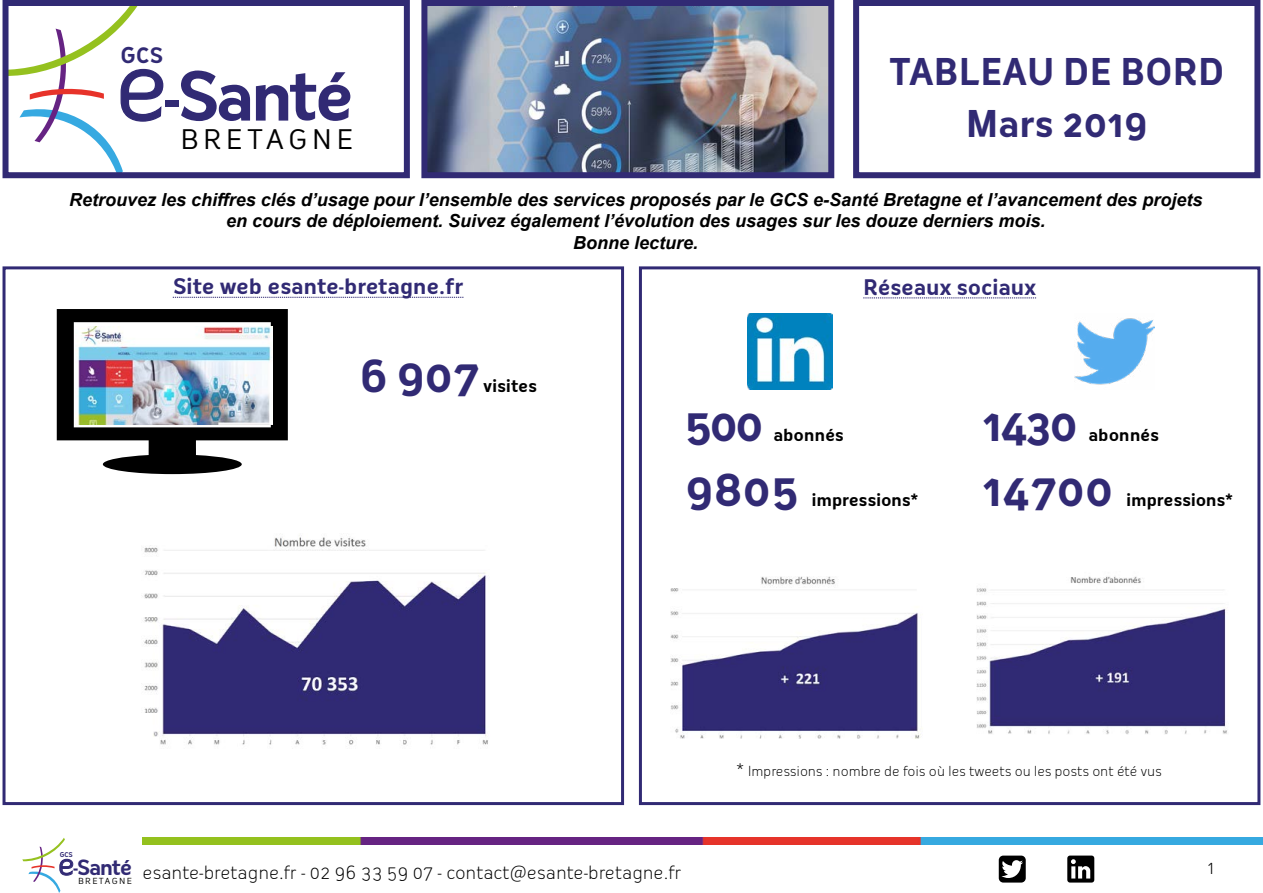
<style>
.page{position:relative;width:1263px;height:893px;background:#fff}
.page>*{position:absolute;margin:0;border:0;box-sizing:border-box;transform-origin:0 0}
.t1{font:700 66px "Oceania";letter-spacing:-.06em;color:#312a74}
.t2{font:700 42.9px "Oceania";letter-spacing:-.005em;color:#312a74}
.t3{font:700 36px/51.8px "Oceania";color:#312a74;text-align:center}
.t4{font:26.4px "Oceania";letter-spacing:.15em;color:#000;scale:1.09 1}
.t5{font:700 21px "Oceania";letter-spacing:-.01em;color:#312a74}
.t6{font:700 20.85px "Oceania";color:#312a74}
.t7{font:700 20.4px "Oceania";letter-spacing:-.06em;color:#312a74}
.t8{font:italic 700 18px/21.6px "Arial";color:#000;text-align:center}
.t9{font:300 18px "Oceania";letter-spacing:-.005em;color:#000}
.t10{font:700 16.5px "Oceania";letter-spacing:-.01em;color:#000}
.t11{font:300 13.5px "Oceania";letter-spacing:-.01em;color:#000}
.t12{font:8.25px "Oceania";letter-spacing:.15em;color:#000;scale:1.09 1}
.t13{font:700 6.45px "Oceania";color:#312a74}
.s1{font-weight:400;font-size:95.25px}
.s2{font-weight:400;font-size:29.55px}
.s3{font-size:16.5px}
</style>
<div class="page">
<svg style="left:57px;top:309px;width:231px;height:165px"></svg>
<div style="left:3px;top:266px;width:621px;height:539px;border:3px solid #312a74"></div>
<img style="left:75px;top:327px;width:197px;height:98px">
<img style="left:1074px;top:318px;width:80px;height:67px">
<img style="left:748px;top:313px;width:84px;height:76px">
<div style="left:639px;top:266px;width:621px;height:539px;border:3px solid #312a74"></div>
<svg style="left:173px;top:297px;width:290px;height:1px"></svg>
<svg style="left:863px;top:298px;width:173px;height:1px"></svg>
<img style="left:144px;top:535px;width:344px;height:210px">
<img style="left:671px;top:576px;width:250px;height:163px">
<img style="left:977px;top:576px;width:250px;height:158px">
<svg style="left:10px;top:7px;width:154px;height:164px"></svg>
<div style="left:3px;top:0;width:407px;height:178px;border:6px solid #312a74"></div>
<img style="left:428px;top:7px;width:399px;height:164px">
<div style="left:421px;top:0;width:413px;height:178px;border:6px solid #312a74"></div>
<div style="left:853px;top:0;width:407px;height:178px;border:6px solid #312a74"></div>
<img style="left:142px;top:838px;width:1121px;height:6px">
<svg style="left:22px;top:838px;width:51px;height:55px"></svg>
<svg style="left:999px;top:856px;width:27px;height:26px"></svg>
<svg style="left:1067px;top:855px;width:27px;height:27px"></svg>
<p class="t6" style="left:121px;top:43px;width:44px">GCS</p>
<h1 class="t1" style="left:114px;top:57px;width:241px"><span class="s1">e</span>-Santé</h1>
<h3 class="t4" style="left:180px;top:124px;width:161px">BRETAGNE</h3>
<h3 class="t3" style="left:889px;top:46px;width:336px">TABLEAU DE BORD<br>Mars 2019</h3>
<p class="t8" style="left:69px;top:189px;width:1135px">Retrouvez les chiffres clés d’usage pour l’ensemble des services proposés par le GCS e-Santé Bretagne et l’avancement des projets en cours de déploiement. Suivez également l’évolution des usages sur les douze derniers mois.<br>Bonne lecture.</p>
<p class="t5" style="left:173px;top:274px;width:292px">Site web esante-bretagne.fr</p>
<p class="t5" style="left:863px;top:275px;width:174px">Réseaux sociaux</p>
<h2 class="t2" style="left:360px;top:351px;width:121px">6 907</h2>
<p class="t10" style="left:483px;top:376px;width:55px">visites</p>
<h2 class="t2" style="left:685px;top:399px;width:80px">500</h2>
<p class="t10" style="left:773px;top:425px;width:72px">abonnés</p>
<h2 class="t2" style="left:685px;top:465px;width:115px">9 805</h2>
<p class="t10" style="left:811px;top:490px;width:108px">impressions*</p>
<h2 class="t2" style="left:982px;top:399px;width:97px">1430</h2>
<p class="t10" style="left:1088px;top:425px;width:72px">abonnés</p>
<h2 class="t2" style="left:982px;top:465px;width:133px">14 700</h2>
<p class="t10" style="left:1126px;top:490px;width:108px">impressions*</p>
<p class="t13" style="left:60px;top:851px;width:15px">GCS</p>
<p class="t7" style="left:58px;top:855px;width:76px"><span class="s2">e</span>-Santé</p>
<p class="t12" style="left:78px;top:876px;width:51px">BRETAGNE</p>
<p class="t9" style="left:142px;top:862px;width:540px">esante-bretagne.fr - 02 96 33 59 07 - contact@esante-bretagne.fr</p>
<p class="t11" style="left:737px;top:763px;width:426px"><span class="s3">*</span> Impressions : nombre de fois où les tweets ou les posts ont été vus</p>
<p class="t9" style="left:1207px;top:857px;width:8px">1</p>
</div>
